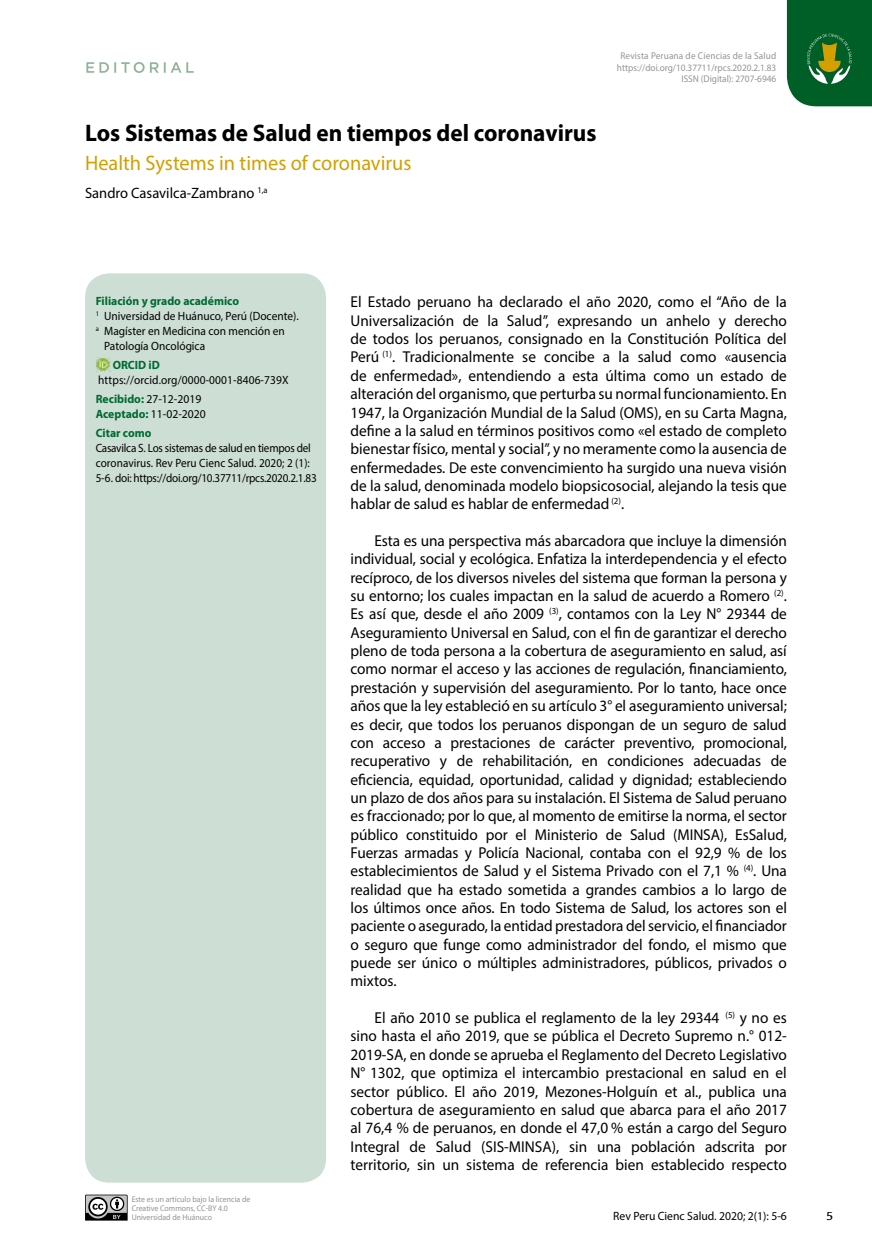
<style>
.page{position:relative;width:872px;height:1255px;background:#fff}
.page>*{position:absolute;margin:0;border:0;box-sizing:border-box;transform-origin:0 0}
.t1{font:700 24px "Myriad Pro";color:#000}
.t2{font:21px "Myriad Pro";color:#d49f00}
.t3{font:15.75px/18.3px "Myriad Pro";color:#000;text-align:justify}
.t4{font:15px "Myriad Pro";color:#000}
.t5{font:12px/19.2px "Myriad Pro";color:#000;scale:.95 1}
.t6{font:12px/15px "Myriad Pro";letter-spacing:-.02em;color:#000;scale:.93 1}
.t7{font:700 12px/19.2px "Myriad Pro";color:#006a32}
.t8{font:12px "Myriad Pro";color:#000}
.t9{font:12px "Kefa";color:#000}
.t10{font:9.75px/11.2px "Myriad Pro";color:#949494;text-align:right;scale:.95 1}
.t11{font:8.25px/9px "Myriad Pro";color:#949494;scale:.95 1}
.s1{font-weight:700;color:#006a32}
.s2{font-weight:400;color:#000}
</style>
<div class="page">
<svg style="left:787px;top:0;width:85px;height:106px;background:#166930"></svg>
<svg style="left:86px;top:62px;width:108px;height:11px"></svg>
<svg style="left:85px;top:1194px;width:42px;height:26px"></svg>
<div style="left:85px;top:273px;width:241px;height:909px;background:#cddfd4;border-radius:24px"></div>
<img style="left:96px;top:357px;width:14px;height:15px">
<h1 class="t1" style="left:85px;top:118px;width:513px">Los Sistemas de Salud en tiempos del coronavirus</h1>
<h2 class="t2" style="left:85px;top:150px;width:328px">Health Systems in times of coronavirus</h2>
<p class="t4" style="left:85px;top:183px;width:184px">Sandro Casavilca-Zambrano <sup>1,a</sup></p>
<p class="t10" style="left:617px;top:50px;width:169px">Revista Peruana de Ciencias de la Salud https://doi.org/10.37711/rpcs.2020.2.1.83<br>ISSN (Digital): 2707-6946</p>
<p class="t7" style="left:96px;top:290px;width:145px">Filiación y grado académico</p>
<p class="t5" style="left:96px;top:306px;width:215px"><sup>1</sup> Universidad de Huánuco, Perú (Docente).</p>
<p class="t5" style="left:96px;top:321px;width:201px"><sup>a</sup> Magíster en Medicina con mención en</p>
<p class="t5" style="left:104px;top:336px;width:108px">Patología Oncológica</p>
<p class="t7" style="left:113px;top:355px;width:49px">ORCID iD</p>
<p class="t5" style="left:96px;top:370px;width:205px">https://orcid.org/0000-0001-8406-739X<br><span class="s1">Recibido:</span> 27-12-2019</p>
<p class="t7" style="left:96px;top:404px;width:112px">Aceptado: <span class="s2">11-02-2020<br></span>Citar como</p>
<p class="t6" style="left:96px;top:440px;width:239px">Casavilca S. Los sistemas de salud en tiempos del coronavirus. Rev Peru Cienc Salud. 2020; 2 (1):<br>5-6. doi: https://doi.org/10.37711/rpcs.2020.2.1.83</p>
<p class="t11" style="left:132px;top:1194px;width:126px">Este es un artículo bajo la licencia de<br>Creative Commons, CC-BY 4.0<br>Universidad de Huánuco</p>
<p class="t3" style="left:350px;top:293px;width:438px">El Estado peruano ha declarado el año 2020, como el “Año de la Universalización de la Salud”, expresando un anhelo y derecho de todos los peruanos, consignado en la Constitución Política del Perú <sup>(1)</sup>. Tradicionalmente se concibe a la salud como «ausencia de enfermedad», entendiendo a esta última como un estado de alteración del organismo, que perturba su normal funcionamiento. En 1947, la Organización Mundial de la Salud (OMS), en su Carta Magna, define a la salud en términos positivos como «el estado de completo bienestar físico, mental y social”, y no meramente como la ausencia de enfermedades. De este convencimiento ha surgido una nueva visión de la salud, denominada modelo biopsicosocial, alejando la tesis que hablar de salud es hablar de enfermedad <sup>(2)</sup>.</p>
<p class="t3" style="left:350px;top:531px;width:438px;text-indent:24px">Esta es una perspectiva más abarcadora que incluye la dimensión individual, social y ecológica. Enfatiza la interdependencia y el efecto recíproco, de los diversos niveles del sistema que forman la persona y su entorno; los cuales impactan en la salud de acuerdo a Romero <sup>(2)</sup>.<br>Es así que, desde el año 2009 <sup>(3)</sup>, contamos con la Ley N° 29344 de Aseguramiento Universal en Salud, con el fin de garantizar el derecho pleno de toda persona a la cobertura de aseguramiento en salud, así como normar el acceso y las acciones de regulación, financiamiento, prestación y supervisión del aseguramiento. Por lo tanto, hace once años que la ley estableció en su artículo 3° el aseguramiento universal; es decir, que todos los peruanos dispongan de un seguro de salud con acceso a prestaciones de carácter preventivo, promocional, recuperativo y de rehabilitación, en condiciones adecuadas de eficiencia, equidad, oportunidad, calidad y dignidad; estableciendo un plazo de dos años para su instalación. El Sistema de Salud peruano es fraccionado; por lo que, al momento de emitirse la norma, el sector público constituido por el Ministerio de Salud (MINSA), EsSalud, Fuerzas armadas y Policía Nacional, contaba con el 92,9 % de los establecimientos de Salud y el Sistema Privado con el 7,1 % <sup>(4)</sup>. Una realidad que ha estado sometida a grandes cambios a lo largo de los últimos once años. En todo Sistema de Salud, los actores son el paciente o asegurado, la entidad prestadora del servicio, el financiador o seguro que funge como administrador del fondo, el mismo que puede ser único o múltiples administradores, públicos, privados o mixtos.</p>
<p class="t3" style="left:350px;top:1008px;width:438px;text-indent:24px">El año 2010 se publica el reglamento de la ley 29344 <sup>(5)</sup> y no es sino hasta el año 2019, que se pública el Decreto Supremo n.° 012- 2019-SA, en donde se aprueba el Reglamento del Decreto Legislativo N° 1302, que optimiza el intercambio prestacional en salud en el sector público. El año 2019, Mezones-Holguín et al., publica una cobertura de aseguramiento en salud que abarca para el año 2017 al 76,4 % de peruanos, en donde el 47,0 % están a cargo del Seguro Integral de Salud (SIS-MINSA), sin una población adscrita por territorio, sin un sistema de referencia bien establecido respecto</p>
<p class="t8" style="left:613px;top:1208px;width:175px">Rev Peru Cienc Salud. 2020; 2(1): 5-6</p>
<p class="t9" style="left:826px;top:1208px;width:9px">5</p>
</div>
